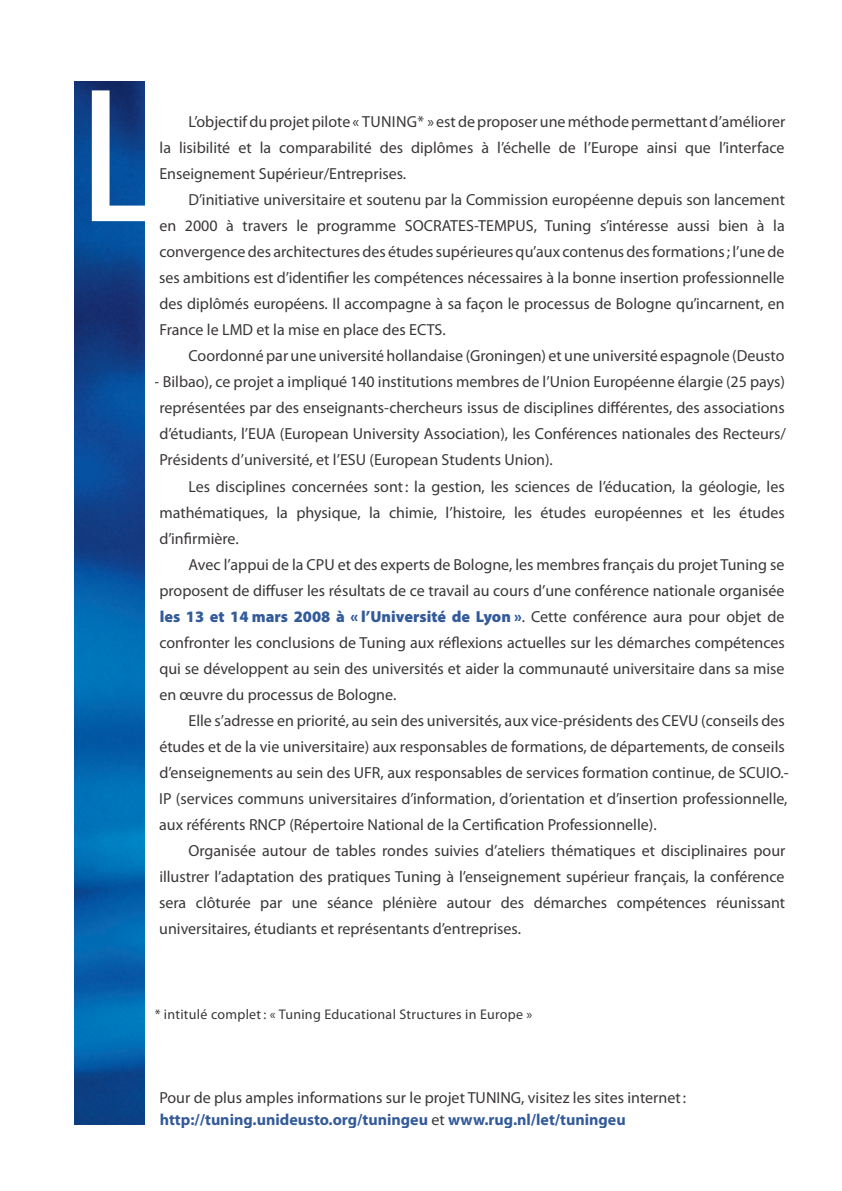
<style>
.page{position:relative;width:842px;height:1191px;background:#fff}
.page>*{position:absolute;margin:0;border:0;box-sizing:border-box;transform-origin:0 0}
.t1{font:182.2px "Helvetica";color:#fff}
.t2{font:16px/26px "Myriad Pro";color:#231f20;text-align:justify}
.t3{font:700 16px/21.2px "Myriad Pro";color:#1c488e}
.t4{font:14px "Myriad Pro";letter-spacing:.02em;color:#231f20}
.s1{font-weight:900;color:#1c488e}
.s2{font-weight:400;color:#231f20}
</style>
<div class="page">
<img style="left:74px;top:81px;width:71px;height:1043px">
<h1 class="t1" style="left:78px;top:1px;width:103px">L</h1>
<p class="t2" style="left:159px;top:109px;width:628px;text-indent:29px">L’objectif du projet pilote « Tuning* » est de proposer une méthode permettant d’améliorer la lisibilité et la comparabilité des diplômes à l’échelle de l’Europe ainsi que l’interface Enseignement Supérieur/Entreprises.</p>
<p class="t2" style="left:159px;top:187px;width:627px;text-indent:29px">D’initiative universitaire et soutenu par la Commission européenne depuis son lancement en 2000 à travers le programme SOCRATES-TEMPUS, Tuning s’intéresse aussi bien à la convergence des architectures des études supérieures qu’aux contenus des formations; l’une de ses ambitions est d’identifier les compétences nécessaires à la bonne insertion professionnelle des diplômés européens. I l accompagne à sa façon le processus de Bologne qu’incarnent, en France le LMD et la mise en place des ECTS.</p>
<p class="t2" style="left:188px;top:343px;width:598px">Coordonné par une université hollandaise (Groningen) et une université espagnole (Deusto</p>
<p class="t2" style="left:155px;top:369px;width:633px">- Bilbao), ce projet a impliqué 140 institutions membres de l’Union Européenne élargie (25 pays) représentées par des enseignants-chercheurs issus de disciplines différentes, des associations d’étudiants, l’EUA (European University Association), les Conférences nationales des Recteurs/ Présidents d’université, et l’ESU (European Students Union).</p>
<p class="t2" style="left:159px;top:473px;width:627px;text-indent:29px">Les disciplines concernées sont: la gestion, les sciences de l’éducation, la géologie, les mathématiques, la physique, la chimie, l’histoire, les études européennes et les études d’infirmière.</p>
<p class="t2" style="left:159px;top:551px;width:627px;text-indent:29px">Avec l’appui de la CPU et des experts de Bologne, les membres français du projet Tuning se proposent de diffuser les résultats de ce travail au cours d’une conférence nationale organisée <span class="s1">les 13 et 14 mars 2008 à « l’Université de Lyon »</span>. Cette conférence aura pour objet de confronter les conclusions de Tuning aux réflexions actuelles sur les démarches compétences qui se développent au sein des universités et aider la communauté universitaire dans sa mise en œuvre du processus de Bologne.</p>
<p class="t2" style="left:159px;top:707px;width:631px;text-align:left;text-indent:29px">Elle s’adresse en priorité, au sein des universités, aux vice-présidents des CEVU (conseils des études et de la vie universitaire) aux responsables de formations, de départements, de conseils d’enseignements au sein des UFR, aux responsables de services formation continue, de SCUIO.- IP (services communs universitaires d’information, d’orientation et d’insertion professionnelle, aux référents RNCP (Répertoire National de la Certification Professionnelle).</p>
<p class="t2" style="left:159px;top:837px;width:628px;text-indent:29px">Organisée autour de tables rondes suivies d’ateliers thématiques et disciplinaires pour illustrer l’adaptation des pratiques Tuning à l’enseignement supérieur français, la conférence sera clôturée par une séance plénière autour des démarches compétences réunissant universitaires, étudiants et représentants d’entreprises.</p>
<p class="t4" style="left:155px;top:1005px;width:379px">* intitulé complet: « Tuning Educational Structures in Europe »</p>
<p class="t2" style="left:159px;top:1084px;width:326px">Pour de plus amples informations sur le projet TUNING</p>
<p class="t3" style="left:160px;top:1086px;width:528px;text-indent:361px"><span class="s2">, visitez les sites internet: </span>http://tuning.unideusto.org/tuningeu <span class="s2">et</span> www.rug.nl/let/tuningeu</p>
</div>
